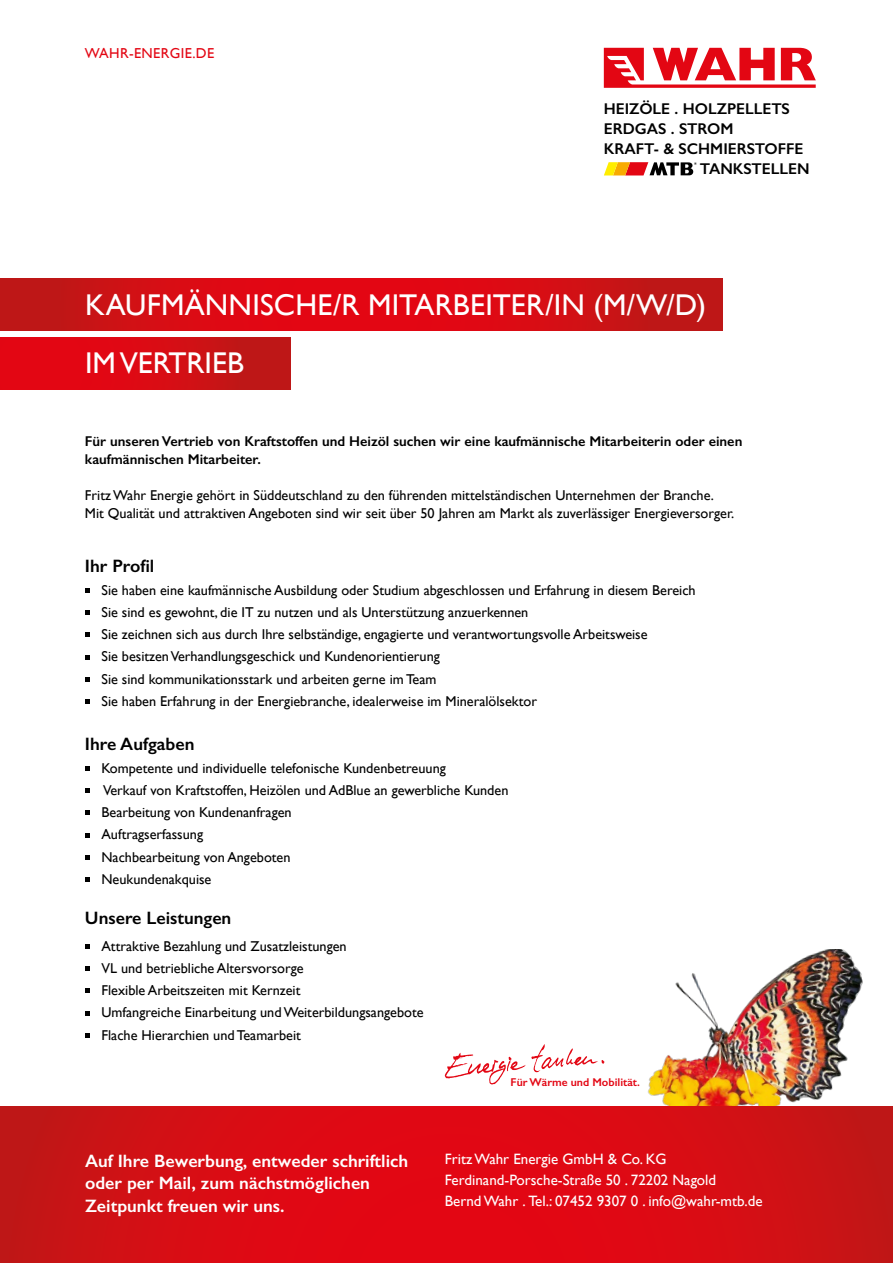
<style>
.page{position:relative;width:893px;height:1263px;background:#fff}
.page>*{position:absolute;margin:0;border:0;box-sizing:border-box;transform-origin:0 0}
.t1{font:30px/58.1px "Gill Sans";letter-spacing:.005em;color:#fff}
.t2{font:600 18px/22.5px "Gill Sans";color:#fff}
.t3{font:600 18px "Gill Sans";color:#000}
.t4{font:600 15.6px "Gill Sans";color:#000}
.t5{font:15px/21px "Gill Sans";color:#fff}
.t6{font:14.4px "Gill Sans";letter-spacing:.025em;color:#e30613}
.t7{font:14.25px/22.2px "Gill Sans";color:#000}
.t8{font:600 14.25px/18px "Gill Sans";color:#000}
.t9{font:600 11.4px "Gill Sans";color:#e30613}
</style>
<div class="page">
<img style="left:622px;top:949px;width:241px;height:158px">
<svg style="left:0;top:279px;width:723px;height:52px;background:#d30d14"></svg>
<div style="left:0;top:337px;width:290px;height:52px;background:linear-gradient(to right,#ed0212,#be1817)"></div>
<svg style="left:0;top:1107px;width:893px;height:156px;background:#d60c14"></svg>
<svg style="left:85px;top:588px;width:4px;height:4px"></svg>
<svg style="left:85px;top:610px;width:4px;height:5px"></svg>
<svg style="left:85px;top:633px;width:4px;height:4px"></svg>
<svg style="left:85px;top:655px;width:4px;height:4px"></svg>
<svg style="left:85px;top:677px;width:4px;height:4px"></svg>
<svg style="left:85px;top:699px;width:4px;height:5px"></svg>
<svg style="left:85px;top:766px;width:4px;height:4px"></svg>
<svg style="left:85px;top:788px;width:4px;height:5px"></svg>
<svg style="left:85px;top:811px;width:4px;height:4px"></svg>
<svg style="left:85px;top:833px;width:4px;height:4px"></svg>
<svg style="left:85px;top:855px;width:4px;height:4px"></svg>
<svg style="left:85px;top:877px;width:4px;height:5px"></svg>
<svg style="left:85px;top:944px;width:4px;height:4px"></svg>
<svg style="left:85px;top:966px;width:4px;height:5px"></svg>
<svg style="left:85px;top:989px;width:4px;height:4px"></svg>
<svg style="left:85px;top:1011px;width:4px;height:4px"></svg>
<svg style="left:85px;top:1033px;width:4px;height:4px"></svg>
<svg style="left:604px;top:48px;width:212px;height:40px"></svg>
<svg style="left:604px;top:162px;width:93px;height:13px"></svg>
<svg style="left:445px;top:1044px;width:160px;height:41px"></svg>
<p class="t6" style="left:85px;top:44px;width:131px">WAHR-ENERGIE.DE</p>
<p class="t4" style="left:604px;top:99px;width:188px">HEIZÖLE . HOLZPELLETS</p>
<p class="t4" style="left:604px;top:119px;width:131px">ERDGAS . STROM</p>
<p class="t4" style="left:604px;top:139px;width:201px">KRAFT- &amp; SCHMIERSTOFFE</p>
<p class="t4" style="left:700px;top:159px;width:111px">TANKSTELLEN</p>
<h1 class="t1" style="left:85px;top:276px;width:623px">KAUFMÄNNISCHE/R MITARBEITER/IN (M/W/D)<br>IM VERTRIEB</h1>
<p class="t8" style="left:85px;top:432px;width:659px">Für unseren Vertrieb von Kraftstoffen und Heizöl suchen wir eine kaufmännische Mitarbeiterin oder einen kaufmännischen Mitarbeiter.</p>
<p class="t7" style="left:85px;top:486px;width:651px;line-height:18px">Fritz Wahr Energie gehört in Süddeutschland zu den führenden mittelständischen Unternehmen der Branche.<br>Mit Qualität und attraktiven Angeboten sind wir seit über 50 Jahren am Markt als zuverlässiger Energieversorger.</p>
<p class="t3" style="left:85px;top:555px;width:71px">Ihr Profil</p>
<p class="t7" style="left:101px;top:578px;width:596px">Sie haben eine kaufmännische Ausbildung oder Studium abgeschlossen und Erfahrung in diesem Bereich Sie sind es gewohnt, die IT zu nutzen und als Unterstützung anzuerkennen<br>Sie zeichnen sich aus durch Ihre selbständige, engagierte und verantwortungsvolle Arbeitsweise<br>Sie besitzen Verhandlungsgeschick und Kundenorientierung<br>Sie sind kommunikationsstark und arbeiten gerne im Team<br>Sie haben Erfahrung in der Energiebranche, idealerweise im Mineralölsektor</p>
<p class="t3" style="left:85px;top:733px;width:111px">Ihre Aufgaben</p>
<p class="t7" style="left:101px;top:757px;width:408px">Kompetente und individuelle telefonische Kundenbetreuung<br>Verkauf von Kraftstoffen, Heizölen und AdBlue an gewerbliche Kunden Bearbeitung von Kundenanfragen<br>Auftragserfassung<br>Nachbearbeitung von Angeboten<br>Neukundenakquise</p>
<p class="t3" style="left:85px;top:907px;width:148px">Unsere Leistungen</p>
<p class="t7" style="left:101px;top:935px;width:324px">Attraktive Bezahlung und Zusatzleistungen<br>VL und betriebliche Altersvorsorge<br>Flexible Arbeitszeiten mit Kernzeit<br>Umfangreiche Einarbeitung und Weiterbildungsangebote Flache Hierarchien und Teamarbeit</p>
<p class="t9" style="left:511px;top:1075px;width:131px">Für Wärme und Mobilität.</p>
<p class="t2" style="left:85px;top:1149px;width:325px">Auf Ihre Bewerbung, entweder schriftlich oder per Mail, zum nächstmöglichen<br>Zeitpunkt freuen wir uns.</p>
<p class="t5" style="left:445px;top:1148px;width:319px">Fritz Wahr Energie GmbH &amp; Co. KG<br>Ferdinand-Porsche-Straße 50 . 72202 Nagold<br>Bernd Wahr . Tel.: 07452 9307 0 . info@wahr-mtb.de</p>
</div>
